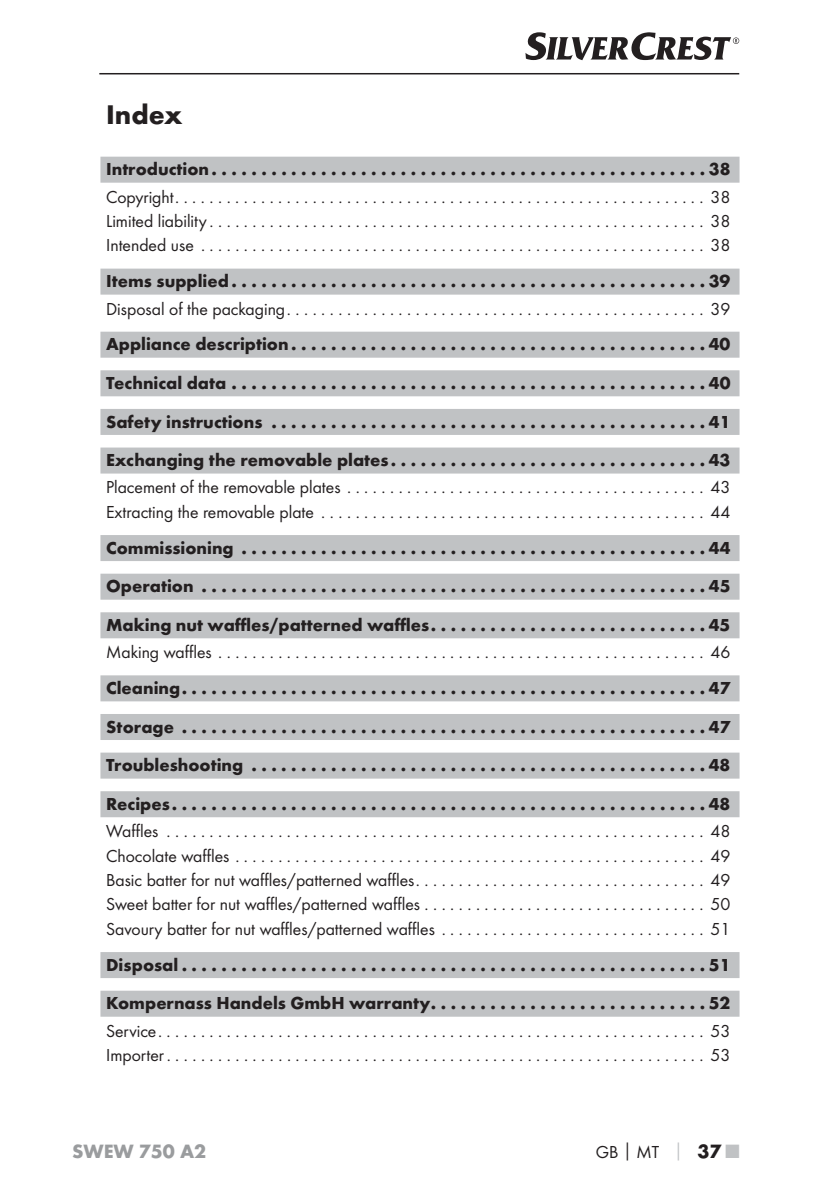
<style>
.page{position:relative;width:840px;height:1191px;background:#fff}
.page>*{position:absolute;margin:0;border:0;box-sizing:border-box;transform-origin:0 0}
.t1{font:700 28px "Futura";color:#231f20}
.t2{font:700 20px "Futura";color:#9a9c9e}
.t3{font:18px/24.4px "Futura Boo";color:#231f20;text-align:justify}
.t4{font:700 18px/38.6px "Futura";color:#231f20;text-align:justify}
.s1{font-family:"Futura";font-weight:700}
.s2{font-family:"Futura";font-weight:700;color:#c0c2c4}
.s3{font-family:"Futura";font-weight:700;font-size:20px}
.s4{font-family:"Futura";font-weight:700;font-size:20px;color:#c0c2c4}
</style>
<div class="page">
<hr style="left:99px;top:73px;width:639px;height:1px;background:#231f20">
<svg style="left:525px;top:32px;width:213px;height:28px"></svg>
<div style="left:100px;top:157px;width:639px;height:26px;background:#c0c2c4"></div>
<div style="left:100px;top:269px;width:639px;height:26px;background:#c0c2c4"></div>
<div style="left:100px;top:332px;width:639px;height:26px;background:#c0c2c4"></div>
<div style="left:100px;top:370px;width:639px;height:26px;background:#c0c2c4"></div>
<div style="left:100px;top:409px;width:639px;height:26px;background:#c0c2c4"></div>
<div style="left:100px;top:447px;width:639px;height:26px;background:#c0c2c4"></div>
<div style="left:100px;top:535px;width:639px;height:26px;background:#c0c2c4"></div>
<div style="left:100px;top:573px;width:639px;height:26px;background:#c0c2c4"></div>
<div style="left:100px;top:612px;width:639px;height:26px;background:#c0c2c4"></div>
<div style="left:100px;top:675px;width:639px;height:26px;background:#c0c2c4"></div>
<div style="left:100px;top:714px;width:639px;height:26px;background:#c0c2c4"></div>
<div style="left:100px;top:752px;width:639px;height:26px;background:#c0c2c4"></div>
<div style="left:100px;top:791px;width:639px;height:26px;background:#c0c2c4"></div>
<div style="left:100px;top:952px;width:639px;height:26px;background:#c0c2c4"></div>
<div style="left:100px;top:990px;width:639px;height:26px;background:#c0c2c4"></div>
<h1 class="t1" style="left:106px;top:104px;width:78px">Index</h1>
<p class="t4" style="left:106px;top:151px;width:625px">Introduction . . . . . . . . . . . . . . . . . . . . . . . . . . . . . . . . . . . . . . . . . . . . . . . . . . 38</p>
<p class="t3" style="left:106px;top:185px;width:625px">Copyright . . . . . . . . . . . . . . . . . . . . . . . . . . . . . . . . . . . . . . . . . . . . . . . . . . . . . . . . . . . . . . 38<br>Limited liability . . . . . . . . . . . . . . . . . . . . . . . . . . . . . . . . . . . . . . . . . . . . . . . . . . . . . . . . . . 38<br>Intended use . . . . . . . . . . . . . . . . . . . . . . . . . . . . . . . . . . . . . . . . . . . . . . . . . . . . . . . . . . . 38</p>
<p class="t4" style="left:106px;top:263px;width:625px">Items supplied . . . . . . . . . . . . . . . . . . . . . . . . . . . . . . . . . . . . . . . . . . . . . . . . 39</p>
<p class="t3" style="left:106px;top:297px;width:625px">Disposal of the packaging . . . . . . . . . . . . . . . . . . . . . . . . . . . . . . . . . . . . . . . . . . . . . . . . . 39</p>
<p class="t4" style="left:106px;top:326px;width:625px">Appliance description . . . . . . . . . . . . . . . . . . . . . . . . . . . . . . . . . . . . . . . . . . 40<br>Technical data . . . . . . . . . . . . . . . . . . . . . . . . . . . . . . . . . . . . . . . . . . . . . . . . 40<br>Safety instructions . . . . . . . . . . . . . . . . . . . . . . . . . . . . . . . . . . . . . . . . . . . . 41<br>Exchanging the removable plates . . . . . . . . . . . . . . . . . . . . . . . . . . . . . . . . 43</p>
<p class="t3" style="left:106px;top:476px;width:625px">Placement of the removable plates . . . . . . . . . . . . . . . . . . . . . . . . . . . . . . . . . . . . . . . . . . 43<br>Extracting the removable plate . . . . . . . . . . . . . . . . . . . . . . . . . . . . . . . . . . . . . . . . . . . . . 44</p>
<p class="t4" style="left:106px;top:530px;width:625px">Commissioning . . . . . . . . . . . . . . . . . . . . . . . . . . . . . . . . . . . . . . . . . . . . . . . 44<br>Operation . . . . . . . . . . . . . . . . . . . . . . . . . . . . . . . . . . . . . . . . . . . . . . . . . . . 45<br>Making nut waffles/patterned waffles . . . . . . . . . . . . . . . . . . . . . . . . . . . . 45</p>
<p class="t3" style="left:106px;top:641px;width:625px">Making waffles . . . . . . . . . . . . . . . . . . . . . . . . . . . . . . . . . . . . . . . . . . . . . . . . . . . . . . . . . 46</p>
<p class="t4" style="left:106px;top:670px;width:625px">Cleaning . . . . . . . . . . . . . . . . . . . . . . . . . . . . . . . . . . . . . . . . . . . . . . . . . . . . . 47<br>Storage . . . . . . . . . . . . . . . . . . . . . . . . . . . . . . . . . . . . . . . . . . . . . . . . . . . . . 47<br>Troubleshooting . . . . . . . . . . . . . . . . . . . . . . . . . . . . . . . . . . . . . . . . . . . . . . 48<br>Recipes . . . . . . . . . . . . . . . . . . . . . . . . . . . . . . . . . . . . . . . . . . . . . . . . . . . . . . 48</p>
<p class="t3" style="left:106px;top:820px;width:625px">Waffles . . . . . . . . . . . . . . . . . . . . . . . . . . . . . . . . . . . . . . . . . . . . . . . . . . . . . . . . . . . . . . . 48<br>Chocolate waffles . . . . . . . . . . . . . . . . . . . . . . . . . . . . . . . . . . . . . . . . . . . . . . . . . . . . . . . 49<br>Basic batter for nut waffles/patterned waffles . . . . . . . . . . . . . . . . . . . . . . . . . . . . . . . . . . 49<br>Sweet batter for nut waffles/patterned waffles . . . . . . . . . . . . . . . . . . . . . . . . . . . . . . . . . 50<br>Savoury batter for nut waffles/patterned waffles . . . . . . . . . . . . . . . . . . . . . . . . . . . . . . . 51</p>
<p class="t4" style="left:106px;top:947px;width:625px">Disposal . . . . . . . . . . . . . . . . . . . . . . . . . . . . . . . . . . . . . . . . . . . . . . . . . . . . . 51<br>Kompernass Handels GmbH warranty . . . . . . . . . . . . . . . . . . . . . . . . . . . . 52</p>
<p class="t3" style="left:106px;top:1019px;width:625px">Service . . . . . . . . . . . . . . . . . . . . . . . . . . . . . . . . . . . . . . . . . . . . . . . . . . . . . . . . . . . . . . . . 53<br>Importer . . . . . . . . . . . . . . . . . . . . . . . . . . . . . . . . . . . . . . . . . . . . . . . . . . . . . . . . . . . . . . . 53</p>
<p class="t2" style="left:72px;top:1143px;width:136px">SWEW 750 A2</p>
<p class="t3" style="left:595px;top:1140px;width:145px">GB<span class="s1">│</span>MT <span class="s2">│</span> <span class="s3">37</span> <span class="s4">■</span></p>
</div>
